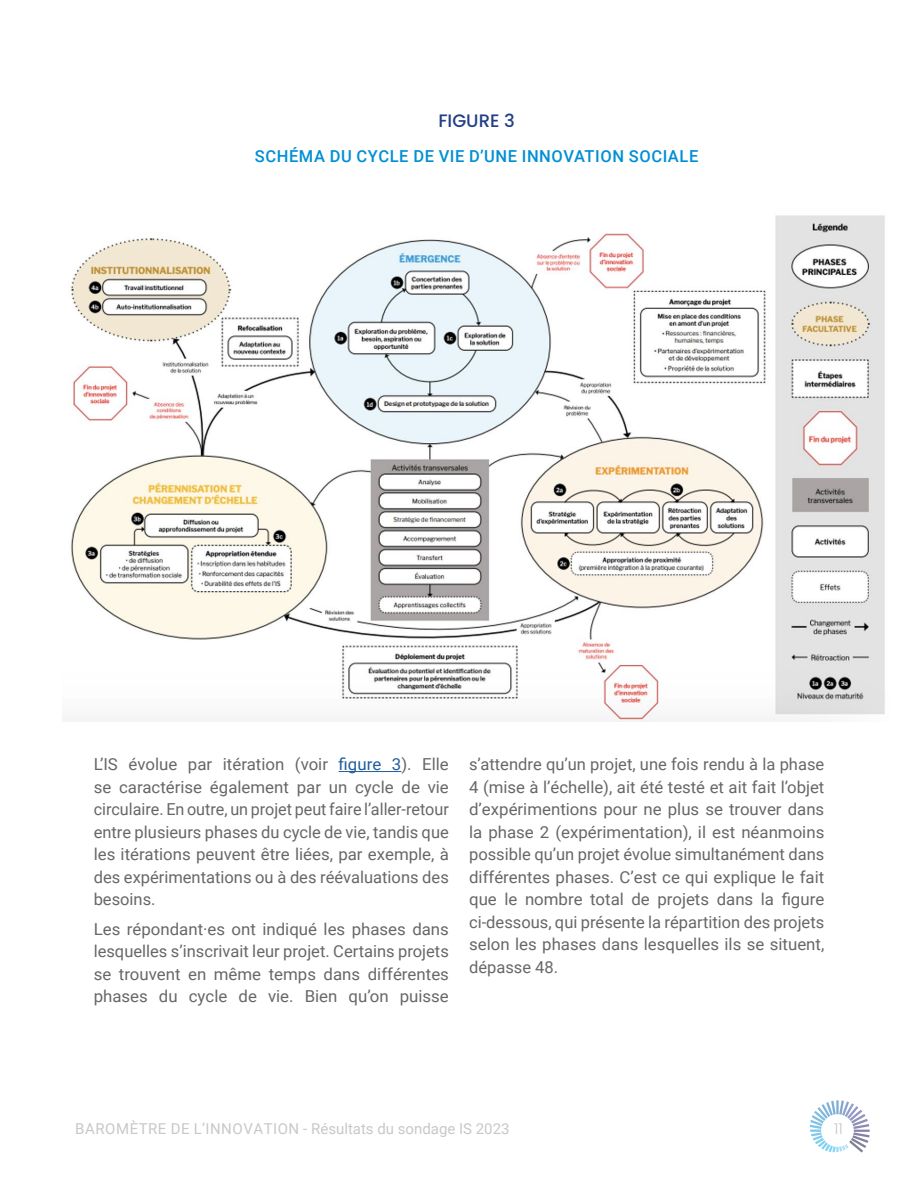
<style>
.page{position:relative;width:918px;height:1188px;background:#fff}
.page>*{position:absolute;margin:0;border:0;box-sizing:border-box;transform-origin:0 0}
.t1{font:500 18px "Poppins";color:#233f86}
.t2{font:16.5px/22.5px "Roboto";color:#666767;text-align:justify}
.t3{font:500 16.5px "Roboto";letter-spacing:.035em;color:#008fd5}
.t4{font:15px "Roboto";color:#c7c8ca}
.t5{font:300 15px "Poppins";color:#c7c8ca}
.s1{color:#215e9e}
</style>
<div class="page">
<svg style="left:810px;top:1100px;width:60px;height:53px"></svg>
<img style="left:62px;top:215px;width:823px;height:506px">
<hr style="left:339px;top:771px;width:62px;height:1px;background:#215e9e">
<p class="t1" style="left:438px;top:110px;width:78px">FIGURE 3</p>
<p class="t3" style="left:255px;top:145px;width:445px">SCHÉMA DU CYCLE DE VIE D’UNE INNOVATION SOCIALE</p>
<p class="t2" style="left:94px;top:753px;width:357px">L’IS évolue par itération (voir <span class="s1">figure 3</span>). Elle se caractérise également par un cycle de vie circulaire. En outre, un projet peut faire l’aller-retour entre plusieurs phases du cycle de vie, tandis que les itérations peuvent être liées, par exemple, à des expérimentations ou à des réévaluations des besoins.</p>
<p class="t2" style="left:94px;top:917px;width:357px">Les répondant·es ont indiqué les phases dans lesquelles s’inscrivait leur projet. Certains projets se trouvent en même temps dans différentes phases du cycle de vie. Bien qu’on puisse</p>
<p class="t2" style="left:469px;top:753px;width:357px">s’attendre qu’un projet, une fois rendu à la phase 4 (mise à l’échelle), ait été testé et ait fait l’objet d’expérimentions pour ne plus se trouver dans la phase 2 (expérimentation), il est néanmoins possible qu’un projet évolue simultanément dans différentes phases. C’est ce qui explique le fait que le nombre total de projets dans la figure ci-dessous, qui présente la répartition des projets selon les phases dans lesquelles ils se situent, dépasse 48.</p>
<p class="t4" style="left:75px;top:1118px;width:436px">BAROMÈTRE DE L’INNOVATION - Résultats du sondage IS 2023</p>
<p class="t5" style="left:834px;top:1120px;width:10px">11</p>
</div>
